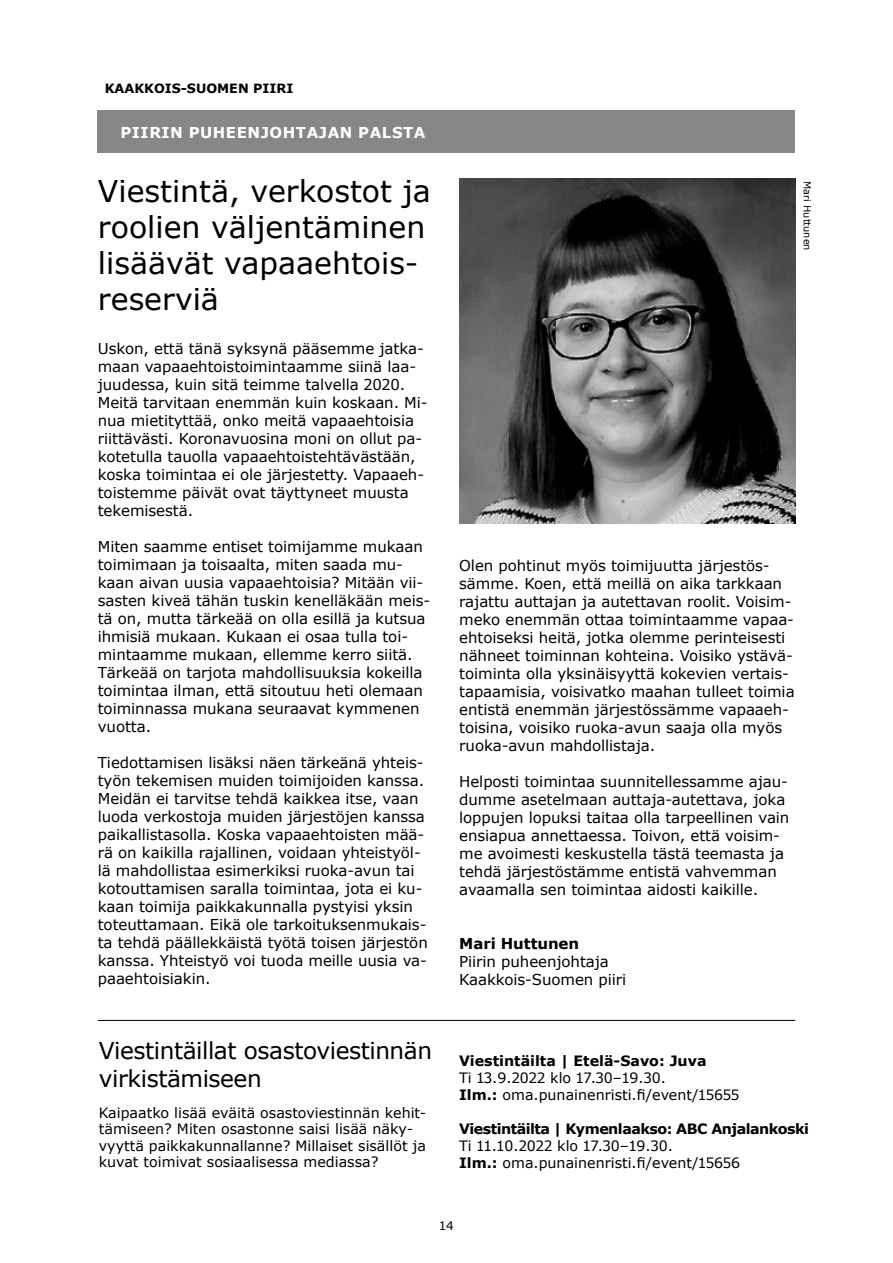
<style>
.page{position:relative;width:893px;height:1263px;background:#fff}
.page>*{position:absolute;margin:0;border:0;box-sizing:border-box;transform-origin:0 0}
.t1{font:30px/36px "Verdana";color:#000}
.t2{font:23.25px/27.9px "Verdana";letter-spacing:-.02em;color:#000}
.t3{font:15px/18px "Verdana";letter-spacing:-.005em;color:#000}
.t4{font:700 15px "Verdana";letter-spacing:.035em;color:#fff}
.t5{font:700 15px "Verdana";letter-spacing:-.005em;color:#000}
.t6{font:14.25px/16.5px "Verdana";color:#000}
.t7{font:700 14.25px "Verdana";letter-spacing:-.035em;color:#000}
.t8{font:700 14.25px "Verdana";color:#000}
.t9{font:700 12.75px "Verdana";color:#000}
.t10{font:12px "Verdana";color:#000}
.t11{font:9.75px "Verdana";color:#000}
.s1{font-weight:700}
</style>
<div class="page">
<div style="left:98px;top:111px;width:697px;height:42px;background:#878787"></div>
<img style="left:459px;top:179px;width:336px;height:344px">
<hr style="left:98px;top:1020px;width:697px;height:1px;background:#000">
<p class="t9" style="left:105px;top:79px;width:190px">KAAKKOIS-SUOMEN PIIRI</p>
<p class="t4" style="left:120px;top:122px;width:307px">PIIRIN PUHEENJOHTAJAN PALSTA</p>
<h1 class="t1" style="left:98px;top:172px;width:334px">Viestintä, verkostot ja roolien väljentäminen lisäävät vapaaehtois&shy;reserviä</h1>
<p class="t11" style="left:814px;top:181px;width:71px;rotate:90deg">Mari Huttunen</p>
<p class="t3" style="left:98px;top:339px;width:331px">Uskon, että tänä syksynä pääsemme jatka&shy;maan vapaaehtoistoimintaamme siinä laa&shy;juudessa, kuin sitä teimme talvella 2020.<br>Meitä tarvitaan enemmän kuin koskaan. Mi&shy;nua mietityttää, onko meitä vapaaehtoisia riittävästi. Koronavuosina moni on ollut pa&shy;kotetulla tauolla vapaaehtoistehtävästään, koska toimintaa ei ole järjestetty. Vapaaeh&shy;toistemme päivät ovat täyttyneet muusta tekemisestä.</p>
<p class="t3" style="left:98px;top:537px;width:334px">Miten saamme entiset toimijamme mukaan toimimaan ja toisaalta, miten saada mu&shy;kaan aivan uusia vapaaehtoisia? Mitään vii&shy;sasten kiveä tähän tuskin kenelläkään meis&shy;tä on, mutta tärkeää on olla esillä ja kutsua ihmisiä mukaan. Kukaan ei osaa tulla toi&shy;mintaamme mukaan, ellemme kerro siitä.<br>Tärkeää on tarjota mahdollisuuksia kokeilla toimintaa ilman, että sitoutuu heti olemaan toiminnassa mukana seuraavat kymmenen vuotta.</p>
<p class="t3" style="left:98px;top:753px;width:332px">Tiedottamisen lisäksi näen tärkeänä yhteis&shy;työn tekemisen muiden toimijoiden kanssa.<br>Meidän ei tarvitse tehdä kaikkea itse, vaan luoda verkostoja muiden järjestöjen kanssa paikallistasolla. Koska vapaaehtoisten mää&shy;rä on kaikilla rajallinen, voidaan yhteistyöl&shy;lä mahdollistaa esimerkiksi ruoka-avun tai kotouttamisen saralla toimintaa, jota ei ku&shy;kaan toimija paikkakunnalla pystyisi yksin toteuttamaan. Eikä ole tarkoituksenmukais&shy;ta tehdä päällekkäistä työtä toisen järjestön kanssa. Yhteistyö voi tuoda meille uusia va&shy;paaehtoisiakin.</p>
<p class="t3" style="left:459px;top:556px;width:337px">Olen pohtinut myös toimijuutta järjestös&shy;sämme. Koen, että meillä on aika tarkkaan rajattu auttajan ja autettavan roolit. Voisim&shy;meko enemmän ottaa toimintaamme vapaa&shy;ehtoiseksi heitä, jotka olemme perinteisesti nähneet toiminnan kohteina. Voisiko ystävä&shy;toiminta olla yksinäisyyttä kokevien vertais&shy;tapaamisia, voisivatko maahan tulleet toimia entistä enemmän järjestössämme vapaaeh&shy;toisina, voisiko ruoka-avun saaja olla myös ruoka-avun mahdollistaja.</p>
<p class="t3" style="left:459px;top:772px;width:332px">Helposti toimintaa suunnitellessamme ajau&shy;dumme asetelmaan auttaja-autettava, joka loppujen lopuksi taitaa olla tarpeellinen vain ensiapua annettaessa. Toivon, että voisim&shy;me avoimesti keskustella tästä teemasta ja tehdä järjestöstämme entistä vahvemman avaamalla sen toimintaa aidosti kaikille.</p>
<p class="t5" style="left:459px;top:933px;width:121px">Mari Huttunen</p>
<p class="t3" style="left:459px;top:952px;width:169px">Piirin puheenjohtaja<br>Kaakkois-Suomen piiri</p>
<h2 class="t2" style="left:99px;top:1036px;width:335px">Viestintäillat osastoviestinnän virkistämiseen</h2>
<p class="t6" style="left:99px;top:1104px;width:329px">Kaipaatko lisää eväitä osastoviestinnän kehit&shy;tämiseen? Miten osastonne saisi lisää näky&shy;vyyttä paikkakunnallanne? Millaiset sisällöt ja kuvat toimivat sosiaalisessa mediassa?</p>
<p class="t8" style="left:459px;top:1050px;width:249px">Viestintäilta | Etelä-Savo: Juva</p>
<p class="t6" style="left:459px;top:1069px;width:282px;line-height:17.1px">Ti 13.9.2022 klo 17.30–19.30.<br><span class="s1">Ilm.:</span> oma.punainenristi.fi/event/15655</p>
<p class="t7" style="left:459px;top:1119px;width:352px">Viestintäilta | Kymenlaakso: ABC Anjalankoski</p>
<p class="t6" style="left:459px;top:1137px;width:283px;line-height:17.1px">Ti 11.10.2022 klo 17.30–19.30.<br><span class="s1">Ilm.:</span> oma.punainenristi.fi/event/15656</p>
<p class="t10" style="left:439px;top:1217px;width:17px">14</p>
</div>
